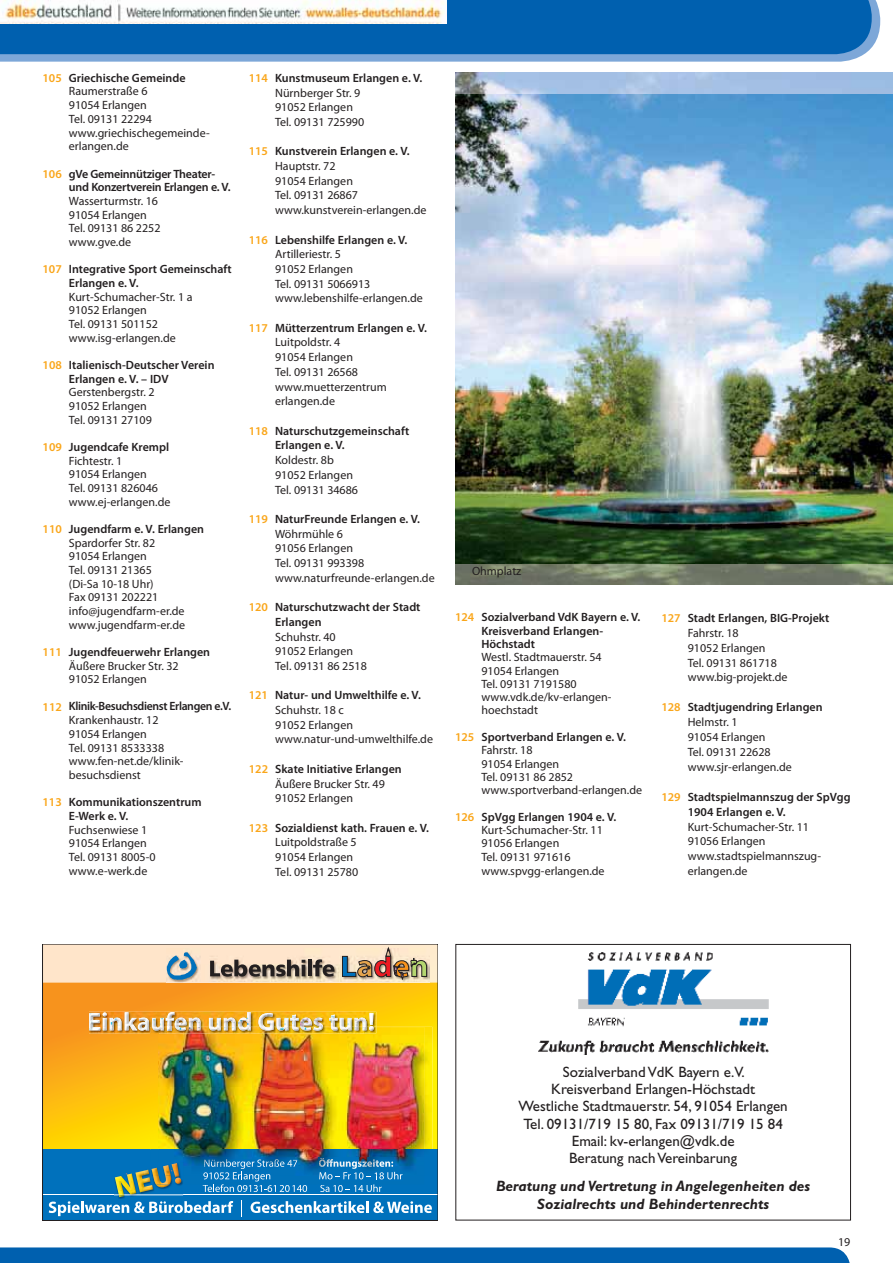
<style>
.page{position:relative;width:893px;height:1263px;background:#fff}
.page>*{position:absolute;margin:0;border:0;box-sizing:border-box;transform-origin:0 0}
.t1{font:15px/17.2px "Gill Sans";color:#231f20;text-align:center}
.t2{font:italic 700 15px/18px "Gill Sans";color:#231f20;text-align:center}
.t3{font:12px/14.7px "Myriad Pro";color:#231f20}
.t4{font:600 12px/13.6px "Myriad Pro";color:#231f20}
.t5{font:600 12px/13.6px "Myriad Pro";letter-spacing:-.02em;color:#231f20}
.s1{font-weight:600;color:#faa61a}
.s2{font-weight:600}
.s3{color:#faa61a}
</style>
<div class="page">
<svg style="left:0;top:0;width:880px;height:62px;background:#85acda"></svg>
<div style="left:0;top:0;width:872px;height:54px;background:#0060af"></div>
<div style="left:0;top:1247px;width:850px;height:16px;background:#0060af"></div>
<img style="left:538px;top:952px;width:230px;height:102px">
<div style="left:455px;top:944px;width:396px;height:276px;border:1px solid #231f20"></div>
<svg style="left:45px;top:985px;width:391px;height:164px;background:#fbb512"></svg>
<div style="left:43px;top:1149px;width:395px;height:71px;background:#0071bc"></div>
<svg style="left:45px;top:946px;width:391px;height:39px;background:#dac3a7"></svg>
<svg style="left:49px;top:1201px;width:184px;height:15px"></svg>
<svg style="left:241px;top:1200px;width:1px;height:17px"></svg>
<svg style="left:251px;top:1201px;width:181px;height:12px"></svg>
<hr style="left:43px;top:1194px;width:395px;height:1px;background:#fff">
<img style="left:114px;top:1169px;width:69px;height:30px">
<img style="left:114px;top:1194px;width:69px;height:1px">
<img style="left:115px;top:1173px;width:21px;height:24px">
<img style="left:135px;top:1170px;width:18px;height:22px">
<img style="left:89px;top:1012px;width:287px;height:21px">
<img style="left:238px;top:1012px;width:13px;height:1px">
<img style="left:125px;top:1012px;width:12px;height:1px">
<img style="left:89px;top:1013px;width:284px;height:17px">
<svg style="left:103px;top:1012px;width:4px;height:4px"></svg>
<img style="left:424px;top:1027px;width:8px;height:122px">
<img style="left:150px;top:1033px;width:8px;height:116px">
<img style="left:181px;top:1176px;width:2px;height:8px">
<img style="left:158px;top:1027px;width:266px;height:148px">
<svg style="left:203px;top:1159px;width:104px;height:33px"></svg>
<img style="left:318px;top:1157px;width:76px;height:12px">
<svg style="left:319px;top:1158px;width:83px;height:34px"></svg>
<img style="left:158px;top:1162px;width:25px;height:14px">
<svg style="left:150px;top:1163px;width:31px;height:24px"></svg>
<svg style="left:260px;top:1014px;width:63px;height:17px"></svg>
<img style="left:260px;top:1027px;width:14px;height:3px">
<svg style="left:329px;top:1014px;width:45px;height:17px"></svg>
<svg style="left:209px;top:1018px;width:42px;height:13px"></svg>
<svg style="left:138px;top:1018px;width:63px;height:15px"></svg>
<img style="left:455px;top:73px;width:438px;height:511px">
<img style="left:455px;top:94px;width:438px;height:469px">
<img style="left:0;top:0;width:446px;height:24px">
<p class="t3" style="left:69px;top:72px;width:142px;line-height:13.6px;text-indent:-26px"><span class="s1">105</span> <span class="s2">Griechische Gemeinde<br></span>Raumerstraße 6<br>91054 Erlangen<br>Tel. 09131 22294 www.griechischegemeinde&shy;erlangen.de</p>
<p class="t5" style="left:69px;top:168px;width:163px;text-indent:-26px"><span class="s3">106</span> gVe Gemeinnütziger Theater&shy;und Konzertverein Erlangen e. V.</p>
<p class="t3" style="left:69px;top:195px;width:93px;line-height:13.6px">Wasserturmstr. 16<br>91054 Erlangen<br>Tel. 09131 86 2252 www.gve.de</p>
<p class="t4" style="left:69px;top:264px;width:164px;text-indent:-26px"><span class="s3">107</span> Integrative Sport Gemeinschaft<br>Erlangen e. V.</p>
<p class="t3" style="left:69px;top:291px;width:125px;line-height:13.6px">Kurt-Schumacher-Str. 1 a<br>91052 Erlangen<br>Tel. 09131 501152 www.isg-erlangen.de</p>
<p class="t4" style="left:69px;top:359px;width:147px;text-indent:-26px"><span class="s3">108</span> Italienisch-Deutscher Verein<br>Erlangen e. V. – IDV</p>
<p class="t3" style="left:69px;top:387px;width:87px;line-height:13.6px">Gerstenbergstr. 2<br>91052 Erlangen<br>Tel. 09131 27109</p>
<p class="t3" style="left:69px;top:441px;width:103px;line-height:13.6px;text-indent:-26px"><span class="s1">109</span> <span class="s2">Jugendcafe Krempl<br></span>Fichtestr. 1<br>91054 Erlangen<br>Tel. 09131 826046 www.ej-erlangen.de</p>
<p class="t3" style="left:69px;top:523px;width:137px;line-height:13.6px;text-indent:-26px"><span class="s1">110</span> <span class="s2">Jugendfarm e. V. Erlangen<br></span>Spardorfer Str. 82<br>91054 Erlangen<br>Tel. 09131 21365<br>(Di-Sa 10-18 Uhr)<br>Fax 09131 202221 info@jugendfarm-er.de www.jugendfarm-er.de</p>
<p class="t3" style="left:69px;top:646px;width:143px;line-height:13.6px;text-indent:-26px"><span class="s1">111</span> <span class="s2">Jugendfeuerwehr Erlangen<br></span>Äußere Brucker Str. 32<br>91052 Erlangen</p>
<p class="t3" style="left:69px;top:701px;width:164px;line-height:13.6px;text-indent:-26px"><span class="s1">112</span> <span class="s2">Klinik-Besuchsdienst Erlangen e.V.<br></span>Krankenhaustr. 12<br>91054 Erlangen<br>Tel. 09131 8533338 www.fen-net.de/klinik&shy;besuchsdienst</p>
<p class="t4" style="left:69px;top:796px;width:134px;text-indent:-26px"><span class="s3">113</span> Kommunikationszentrum<br>E-Werk e. V.</p>
<p class="t3" style="left:69px;top:824px;width:88px;line-height:14px">Fuchsenwiese 1<br>91054 Erlangen<br>Tel. 09131 8005-0 www.e-werk.de</p>
<p class="t3" style="left:275px;top:72px;width:149px;text-indent:-26px"><span class="s1">114</span> <span class="s2">Kunstmuseum Erlangen e. V.<br></span>Nürnberger Str. 9<br>91052 Erlangen<br>Tel. 09131 725990</p>
<p class="t3" style="left:275px;top:145px;width:153px;text-indent:-26px"><span class="s1">115</span> <span class="s2">Kunstverein Erlangen e. V.<br></span>Hauptstr. 72<br>91054 Erlangen<br>Tel. 09131 26867 www.kunstverein-erlangen.de</p>
<p class="t3" style="left:275px;top:233px;width:149px;text-indent:-26px"><span class="s1">116</span> <span class="s2">Lebenshilfe Erlangen e. V.<br></span>Artilleriestr. 5<br>91052 Erlangen<br>Tel. 09131 5066913 www.lebenshilfe-erlangen.de</p>
<p class="t3" style="left:275px;top:322px;width:153px;text-indent:-26px"><span class="s1">117</span> <span class="s2">Mütterzentrum Erlangen e. V.<br></span>Luitpoldstr. 4<br>91054 Erlangen<br>Tel. 09131 26568 www.muetterzentrum erlangen.de</p>
<p class="t4" style="left:275px;top:424px;width:136px;line-height:14.7px;text-indent:-26px"><span class="s3">118</span> Naturschutzgemeinschaft<br>Erlangen e. V.</p>
<p class="t3" style="left:275px;top:454px;width:84px">Koldestr. 8b<br>91052 Erlangen<br>Tel. 09131 34686</p>
<p class="t3" style="left:275px;top:513px;width:161px;text-indent:-26px"><span class="s1">119</span> <span class="s2">NaturFreunde Erlangen e. V.<br></span>Wöhrmühle 6<br>91056 Erlangen<br>Tel. 09131 993398 www.naturfreunde-erlangen.de</p>
<p class="t4" style="left:275px;top:601px;width:147px;line-height:14.7px;text-indent:-26px"><span class="s3">120</span> Naturschutzwacht der Stadt<br>Erlangen</p>
<p class="t3" style="left:275px;top:630px;width:93px">Schuhstr. 40<br>91052 Erlangen<br>Tel. 09131 86 2518</p>
<p class="t3" style="left:275px;top:689px;width:159px;text-indent:-26px"><span class="s1">121</span> <span class="s2">Natur- und Umwelthilfe e. V.<br></span>Schuhstr. 18 c<br>91052 Erlangen www.natur-und-umwelthilfe.de</p>
<p class="t3" style="left:275px;top:763px;width:128px;text-indent:-26px"><span class="s1">122</span> <span class="s2">Skate Initiative Erlangen<br></span>Äußere Brucker Str. 49<br>91052 Erlangen</p>
<p class="t3" style="left:275px;top:821px;width:155px;text-indent:-26px"><span class="s1">123</span> <span class="s2">Sozialdienst kath. Frauen e. V.<br></span>Luitpoldstraße 5<br>91054 Erlangen<br>Tel. 09131 25780</p>
<p class="t3" style="left:472px;top:565px;width:51px">Ohmplatz</p>
<p class="t4" style="left:481px;top:612px;width:161px;text-indent:-26px"><span class="s3">124</span> Sozialverband VdK Bayern e. V.<br>Kreisverband Erlangen-<br>Höchstadt</p>
<p class="t3" style="left:481px;top:652px;width:132px;line-height:13.4px">Westl. Stadtmauerstr. 54<br>91054 Erlangen<br>Tel. 09131 7191580 www.vdk.de/kv-erlangen&shy;hoechstadt</p>
<p class="t3" style="left:481px;top:731px;width:162px;line-height:13.4px;text-indent:-26px"><span class="s1">125</span> <span class="s2">Sportverband Erlangen e. V.<br></span>Fahrstr. 18<br>91054 Erlangen<br>Tel. 09131 86 2852 www.sportverband-erlangen.de</p>
<p class="t3" style="left:481px;top:811px;width:136px;line-height:13.4px;text-indent:-26px"><span class="s1">126</span> <span class="s2">SpVgg Erlangen 1904 e. V.<br></span>Kurt-Schumacher-Str. 11<br>91056 Erlangen<br>Tel. 09131 971616</p>
<p class="t3" style="left:481px;top:865px;width:125px">www.spvgg-erlangen.de</p>
<p class="t3" style="left:688px;top:612px;width:143px;text-indent:-26px"><span class="s1">127</span> <span class="s2">Stadt Erlangen, BIG-Projekt<br></span>Fahrstr. 18<br>91052 Erlangen<br>Tel. 09131 861718 www.big-projekt.de</p>
<p class="t3" style="left:688px;top:701px;width:136px;text-indent:-26px"><span class="s1">128</span> <span class="s2">Stadtjugendring Erlangen<br></span>Helmstr. 1<br>91054 Erlangen<br>Tel. 09131 22628 www.sjr-erlangen.de</p>
<p class="t4" style="left:688px;top:790px;width:164px;line-height:14.9px;text-indent:-26px"><span class="s3">129</span> Stadtspielmannszug der SpVgg<br>1904 Erlangen e. V.</p>
<p class="t3" style="left:688px;top:820px;width:135px">Kurt-Schumacher-Str. 11<br>91056 Erlangen www.stadtspielmannszug&shy;erlangen.de</p>
<p class="t1" style="left:518px;top:1065px;width:271px">Sozialverband VdK Bayern e.V.<br>Kreisverband Erlangen-Höchstadt<br>Westliche Stadtmauerstr. 54, 91054 Erlangen Tel. 09131/719 15 80, Fax 09131/719 15 84<br>Email: kv-erlangen@vdk.de<br>Beratung nach Vereinbarung</p>
<p class="t2" style="left:496px;top:1178px;width:316px">Beratung und Vertretung in Angelegenheiten des<br>Sozialrechts und Behindertenrechts</p>
<p class="t3" style="left:838px;top:1236px;width:14px">19</p>
</div>
